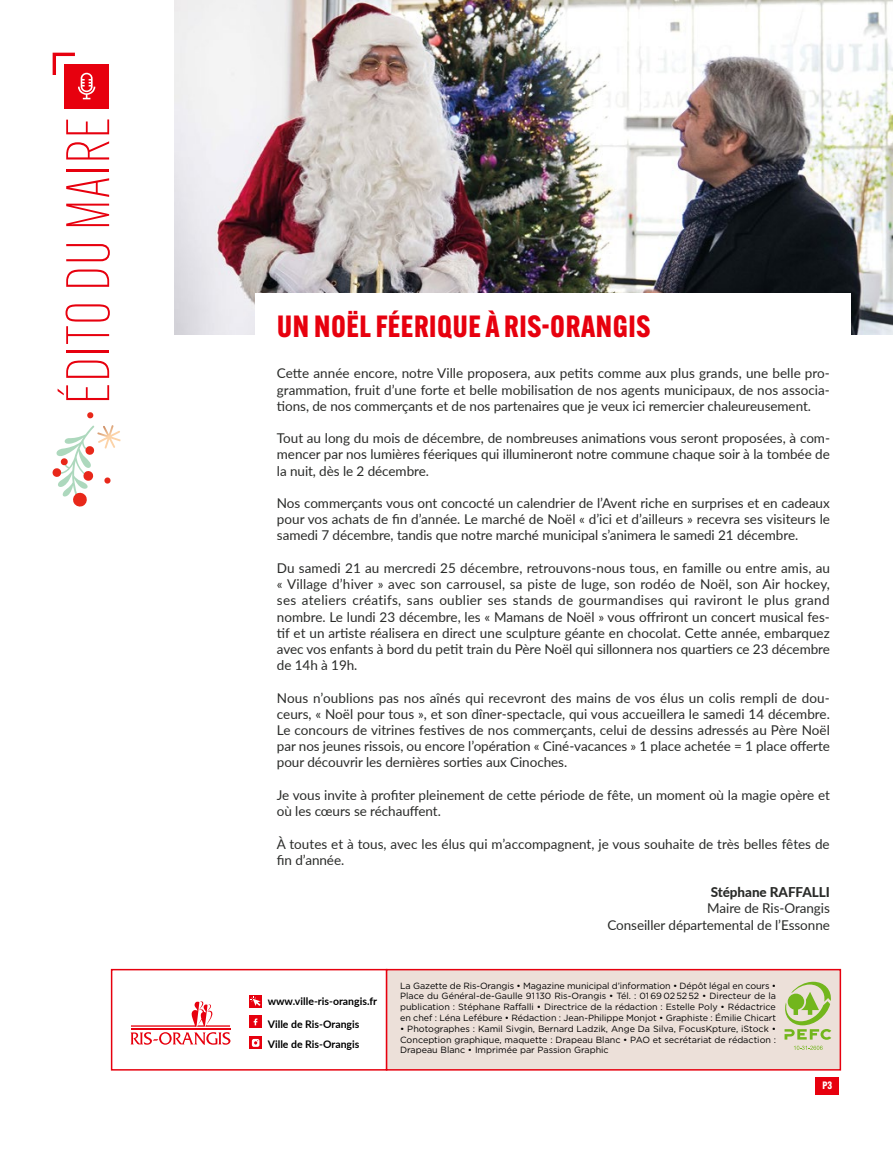
<style>
.page{position:relative;width:893px;height:1149px;background:#fff}
.page>*{position:absolute;margin:0;border:0;box-sizing:border-box;transform-origin:0 0}
.t1{font:300 60px "Alternate Gothic ATF";letter-spacing:.02em;color:#e7000e}
.t2{font:700 30px "Alternate Gothic ATF";letter-spacing:.02em;color:#e7000e}
.t3{font:13.5px/16.2px "Lato";letter-spacing:-.005em;color:#2a2b29;text-align:justify}
.t4{font:900 13.5px "Lato";letter-spacing:-.005em;color:#2a2b29}
.t5{font:700 10.5px "Lato";color:#000}
.t6{font:700 10.5px "Alternate Gothic ATF";color:#fff}
.t7{font:9px/10.8px "Gotham";letter-spacing:-.005em;color:#000;text-align:justify}
</style>
<div class="page">
<div style="left:111px;top:968px;width:276px;height:102px;border:2px solid #e7000e"></div>
<div style="left:386px;top:968px;width:455px;height:102px;background:#ece0d9;border:2px solid #e7000e"></div>
<div style="left:64px;top:64px;width:45px;height:44px;background:#e7000e"></div>
<svg style="left:131px;top:1001px;width:99px;height:43px"></svg>
<svg style="left:249px;top:995px;width:13px;height:12px"></svg>
<svg style="left:249px;top:1036px;width:13px;height:12px"></svg>
<svg style="left:252px;top:1038px;width:7px;height:8px"></svg>
<div style="left:249px;top:1015px;width:13px;height:12px;background:#e7000e"></div>
<svg style="left:254px;top:1018px;width:3px;height:7px"></svg>
<img style="left:174px;top:0;width:719px;height:335px">
<div style="left:256px;top:293px;width:595px;height:658px;background:#fff"></div>
<svg style="left:784px;top:981px;width:47px;height:58px"></svg>
<svg style="left:794px;top:1045px;width:29px;height:4px"></svg>
<svg style="left:87px;top:412px;width:7px;height:6px"></svg>
<svg style="left:52px;top:425px;width:69px;height:82px"></svg>
<div style="left:816px;top:1076px;width:23px;height:18px;background:#e7000e"></div>
<svg style="left:53px;top:53px;width:42px;height:46px"></svg>
<svg style="left:251px;top:996px;width:10px;height:9px"></svg>
<h1 class="t1" style="left:53px;top:404px;width:288px;rotate:-90deg">ÉDITO DU MAIRE</h1>
<h2 class="t2" style="left:277px;top:307px;width:375px">UN NOËL FÉERIQUE À RIS-ORANGIS</h2>
<p class="t3" style="left:277px;top:364px;width:554px">Cette année encore, notre Ville proposera, aux petits comme aux plus grands, une belle pro&shy;grammation, fruit d’une forte et belle mobilisation de nos agents municipaux, de nos associa&shy;tions, de nos commerçants et de nos partenaires que je veux ici remercier chaleureusement.</p>
<p class="t3" style="left:277px;top:429px;width:555px">Tout au long du mois de décembre, de nombreuses animations vous seront proposées, à com&shy;mencer par nos lumières féeriques qui illumineront notre commune chaque soir à la tombée de la nuit, dès le 2 décembre.</p>
<p class="t3" style="left:277px;top:494px;width:555px">Nos commerçants vous ont concocté un calendrier de l’Avent riche en surprises et en cadeaux pour vos achats de fin d’année. Le marché de Noël « d’ici et d’ailleurs » recevra ses visiteurs le samedi 7 décembre, tandis que notre marché municipal s’animera le samedi 21 décembre.</p>
<p class="t3" style="left:277px;top:559px;width:555px">Du samedi 21 au mercredi 25 décembre, retrouvons-nous tous, en famille ou entre amis, au « Village d’hiver » avec son carrousel, sa piste de luge, son rodéo de Noël, son Air hockey, ses ateliers créatifs, sans oublier ses stands de gourmandises qui raviront le plus grand nombre. Le lundi 23 décembre, les « Mamans de Noël » vous offriront un concert musical fes&shy;tif et un artiste réalisera en direct une sculpture géante en chocolat. Cette année, embarquez avec vos enfants à bord du petit train du Père Noël qui sillonnera nos quartiers ce 23 décembre de 14h à 19h.</p>
<p class="t3" style="left:277px;top:688px;width:555px">Nous n’oublions pas nos aînés qui recevront des mains de vos élus un colis rempli de dou&shy;ceurs, « Noël pour tous », et son dîner-spectacle, qui vous accueillera le samedi 14 décembre.<br>Le concours de vitrines festives de nos commerçants, celui de dessins adressés au Père Noël par nos jeunes rissois, ou encore l’opération « Ciné-vacances » 1 place achetée = 1 place offerte pour découvrir les dernières sorties aux Cinoches.</p>
<p class="t3" style="left:277px;top:786px;width:554px">Je vous invite à profiter pleinement de cette période de fête, un moment où la magie opère et où les cœurs se réchauffent.</p>
<p class="t3" style="left:277px;top:834px;width:554px">À toutes et à tous, avec les élus qui m’accompagnent, je vous souhaite de très belles fêtes de fin d’année.</p>
<p class="t4" style="left:711px;top:881px;width:121px">Stéphane RAFFALLI</p>
<p class="t3" style="left:607px;top:899px;width:224px;text-align:right">Maire de Ris-Orangis<br>Conseiller départemental de l’Essonne</p>
<p class="t5" style="left:268px;top:993px;width:111px">www.ville-ris-orangis.fr</p>
<p class="t5" style="left:268px;top:1035px;width:93px">Ville de Ris-Orangis</p>
<p class="t5" style="left:268px;top:1015px;width:93px">Ville de Ris-Orangis</p>
<p class="t7" style="left:400px;top:979px;width:378px">La Gazette de Ris-Orangis • Magazine municipal d’information • Dépôt légal en cours • Place du Général-de-Gaulle 91 130 Ris-Orangis • Tél. : 01 69 02 52 52 • Directeur de la publication : Stéphane Raffalli • Directrice de la rédaction : Estelle Poly • Rédactrice en chef : Léna Lefébure • Rédaction : Jean-Philippe Monjot • Graphiste : Émilie Chicart</p>
<p class="t7" style="left:400px;top:1022px;width:377px">• Photographes : Kamil Sivgin, Bernard Ladzik, Ange Da Silva, FocusKpture, iStock • Conception graphique, maquette : Drapeau Blanc • PAO et secrétariat de rédaction :<br>Drapeau Blanc • Imprimée par Passion Graphic</p>
<p class="t6" style="left:823px;top:1078px;width:11px">P3</p>
</div>
